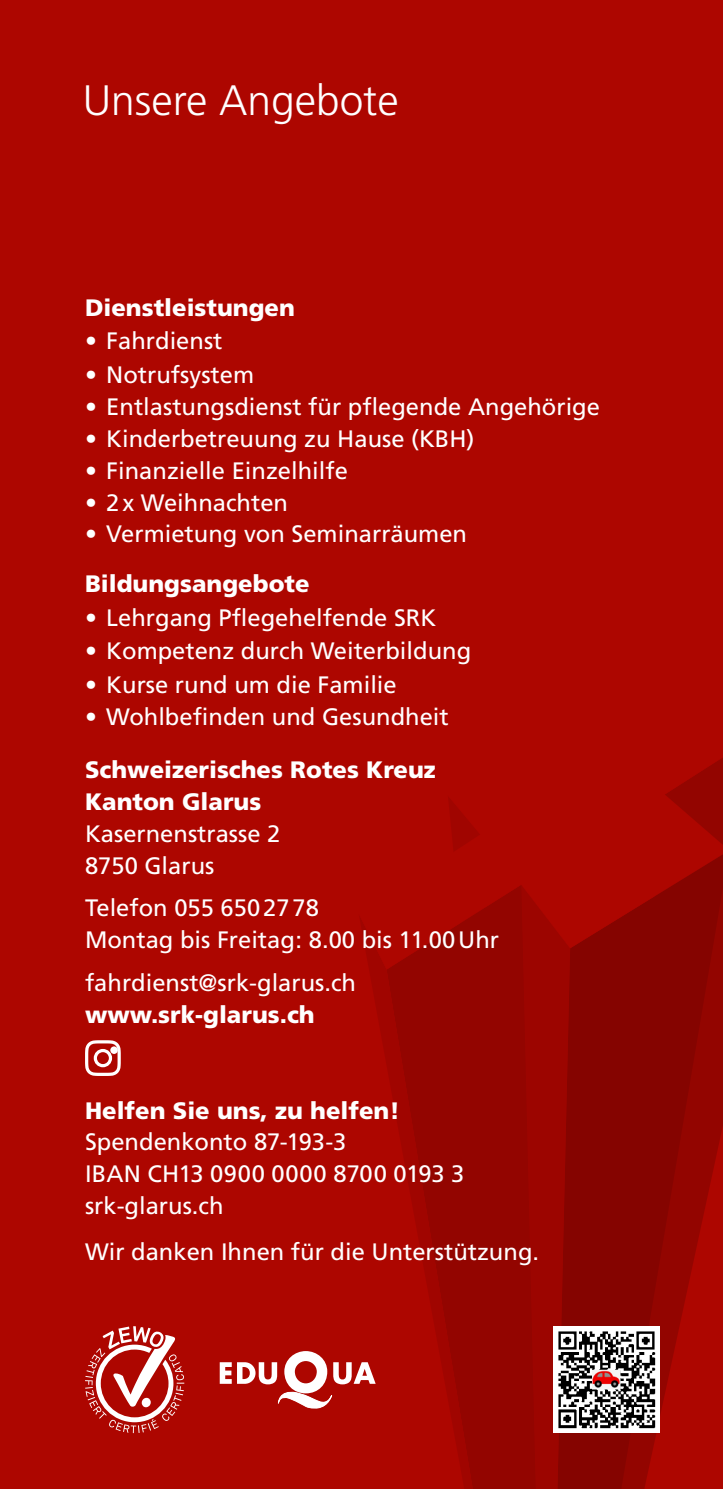
<style>
.page{position:relative;width:723px;height:1489px;background:#fff}
.page>*{position:absolute;margin:0;border:0;box-sizing:border-box;transform-origin:0 0}
.t1{font:300 42.5px "Frutiger LT Std";color:#fff}
.t2{font:23.75px/32px "Frutiger LT Std";color:#fff}
.t3{font:900 23.75px/32px "Frutiger LT Std";color:#fff}
</style>
<div class="page">
<div style="left:0;top:0;width:723px;height:1488px;background:#ad0600"></div>
<div style="left:476px;top:969px;width:45px;height:519px;background:#930500"></div>
<svg style="left:521px;top:969px;width:36px;height:519px"></svg>
<svg style="left:369px;top:969px;width:107px;height:519px"></svg>
<svg style="left:557px;top:969px;width:166px;height:519px;fill:#850400"></svg>
<svg style="left:360px;top:758px;width:363px;height:211px"></svg>
<svg style="left:85px;top:1326px;width:99px;height:106px"></svg>
<svg style="left:220px;top:1350px;width:156px;height:57px"></svg>
<svg style="left:85px;top:1040px;width:36px;height:35px"></svg>
<div style="left:110px;top:1046px;width:8px;height:7px;background:#fff;border-radius:50%"></div>
<img style="left:553px;top:1326px;width:106px;height:105px">
<img style="left:592px;top:1369px;width:28px;height:19px">
<h1 class="t1" style="left:83px;top:76px;width:317px">Unsere Angebote</h1>
<p class="t3" style="left:85px;top:291px;width:211px">Dienstleistungen</p>
<p class="t2" style="left:85px;top:325px;width:139px">• Fahrdienst</p>
<p class="t2" style="left:85px;top:359px;width:171px">• Notrufsystem</p>
<p class="t2" style="left:85px;top:390px;width:516px">• Entlastungsdienst für pflegende Angehörige</p>
<p class="t2" style="left:85px;top:422px;width:391px">• Kinderbetreuung zu Hause (KBH)</p>
<p class="t2" style="left:85px;top:454px;width:264px">• Finanzielle Einzelhilfe</p>
<p class="t2" style="left:85px;top:486px;width:204px">• 2x Weihnachten</p>
<p class="t2" style="left:85px;top:518px;width:383px">• Vermietung von Seminarräumen</p>
<p class="t3" style="left:85px;top:567px;width:226px">Bildungsangebote</p>
<p class="t2" style="left:85px;top:601px;width:353px">• Lehrgang Pflegehelfende SRK</p>
<p class="t2" style="left:85px;top:635px;width:388px">• Kompetenz durch Weiterbildung</p>
<p class="t2" style="left:85px;top:669px;width:313px">• Kurse rund um die Familie</p>
<p class="t2" style="left:85px;top:700px;width:365px">• Wohlbefinden und Gesundheit</p>
<p class="t3" style="left:85px;top:753px;width:352px">Schweizerisches Rotes Kreuz<br>Kanton Glarus</p>
<p class="t2" style="left:85px;top:817px;width:197px">Kasernenstrasse 2<br>8750 Glarus</p>
<p class="t2" style="left:85px;top:892px;width:415px">Telefon 055 6502778<br>Montag bis Freitag: 8.00 bis 11.00Uhr</p>
<p class="t2" style="left:85px;top:966px;width:273px">fahrdienst@srk-glarus.ch</p>
<p class="t3" style="left:85px;top:998px;width:231px">www.srk-glarus.ch</p>
<p class="t3" style="left:85px;top:1094px;width:316px">Helfen Sie uns, zu helfen!</p>
<p class="t2" style="left:85px;top:1126px;width:381px">Spendenkonto 87-193-3<br>IBAN CH13 0900 0000 8700 0193 3 srk-glarus.ch</p>
<p class="t2" style="left:85px;top:1236px;width:455px">Wir danken Ihnen für die Unterstützung.</p>
</div>
